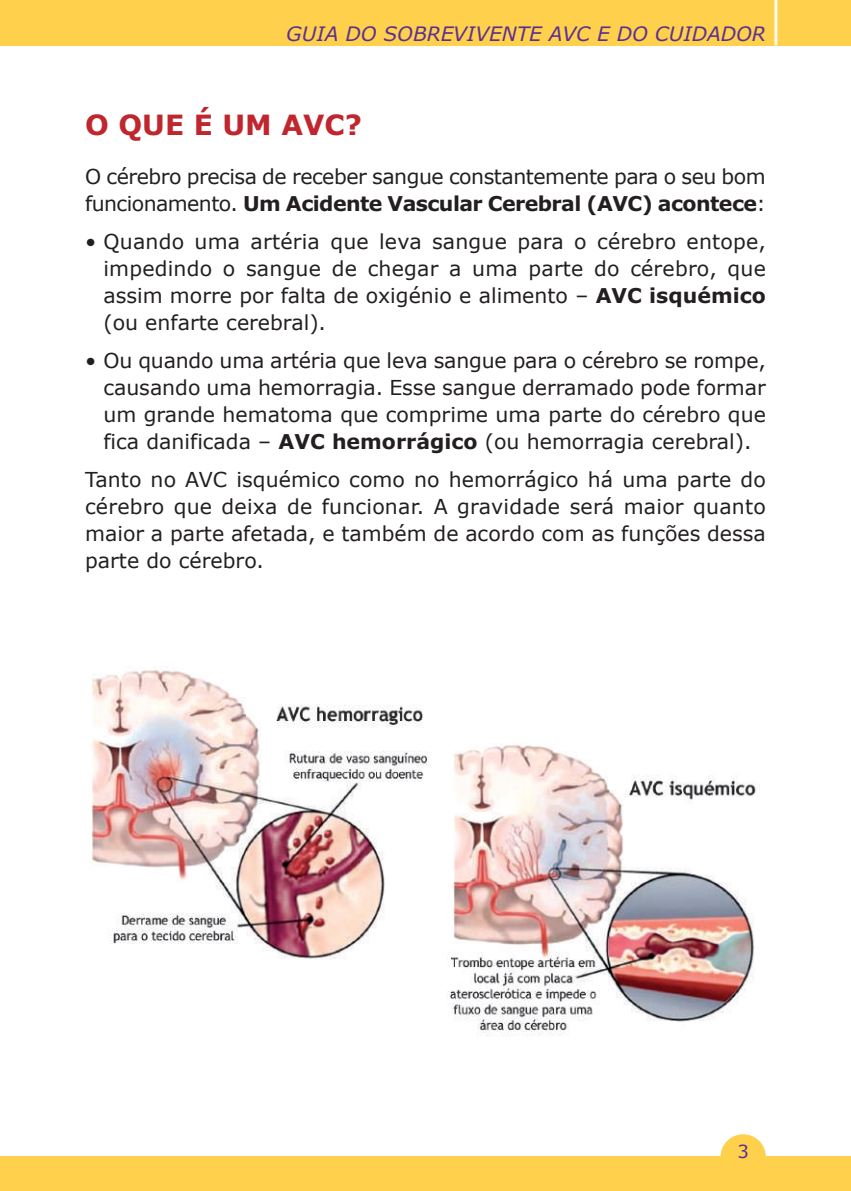
<style>
.page{position:relative;width:851px;height:1191px;background:#fff}
.page>*{position:absolute;margin:0;border:0;box-sizing:border-box;transform-origin:0 0}
.t1{font:700 28px "Verdana";color:#c0262d}
.t2{font:20.4px/26.8px "Verdana";color:#231f20;text-align:justify}
.t3{font:20.4px/26.8px "Verdana";letter-spacing:-.025em;color:#231f20}
.t4{font:italic 20px "Verdana";color:#5a3092}
.t5{font:18px "Verdana";color:#5a3092}
.s1{font-weight:700}
</style>
<div class="page">
<div style="left:0;top:0;width:850px;height:45px;background:#fed04c"></div>
<div style="left:0;top:1157px;width:850px;height:34px;background:#fed04c"></div>
<hr style="left:774px;top:0;width:3px;height:45px;background:#fef9ec">
<div style="left:720px;top:1134px;width:45px;height:45px;background:#fed04c;border-radius:50%"></div>
<img style="left:93px;top:667px;width:665px;height:369px">
<p class="t4" style="left:286px;top:23px;width:481px">GUIA DO SOBREVIVENTE AVC E DO CUIDADOR</p>
<h1 class="t1" style="left:85px;top:109px;width:278px">O QUE É UM AVC?</h1>
<p class="t3" style="left:85px;top:162px;width:682px">O cérebro precisa de receber sangue constantemente para o seu bom funcionamento. <span class="s1">Um Acidente Vascular Cerebral (AVC) acontece</span>:</p>
<p class="t2" style="left:103px;top:228px;width:664px;text-indent:-18px">• Quando uma artéria que leva sangue para o cérebro entope, impedindo o sangue de chegar a uma parte do cérebro, que assim morre por falta de oxigénio e alimento – <span class="s1">AVC isquémico </span>(ou enfarte cerebral).</p>
<p class="t2" style="left:103px;top:346px;width:664px;text-indent:-18px">• Ou quando uma artéria que leva sangue para o cérebro se rompe, causando uma hemorragia. Esse sangue derramado pode formar um grande hematoma que comprime uma parte do cérebro que fica danificada – <span class="s1">AVC hemorrágico</span> (ou hemorragia cerebral).</p>
<p class="t2" style="left:85px;top:465px;width:682px">Tanto no AVC isquémico como no hemorrágico há uma parte do cérebro que deixa de funcionar. A gravidade será maior quanto maior a parte afetada, e também de acordo com as funções dessa parte do cérebro.</p>
<p class="t5" style="left:737px;top:1140px;width:13px">3</p>
</div>
